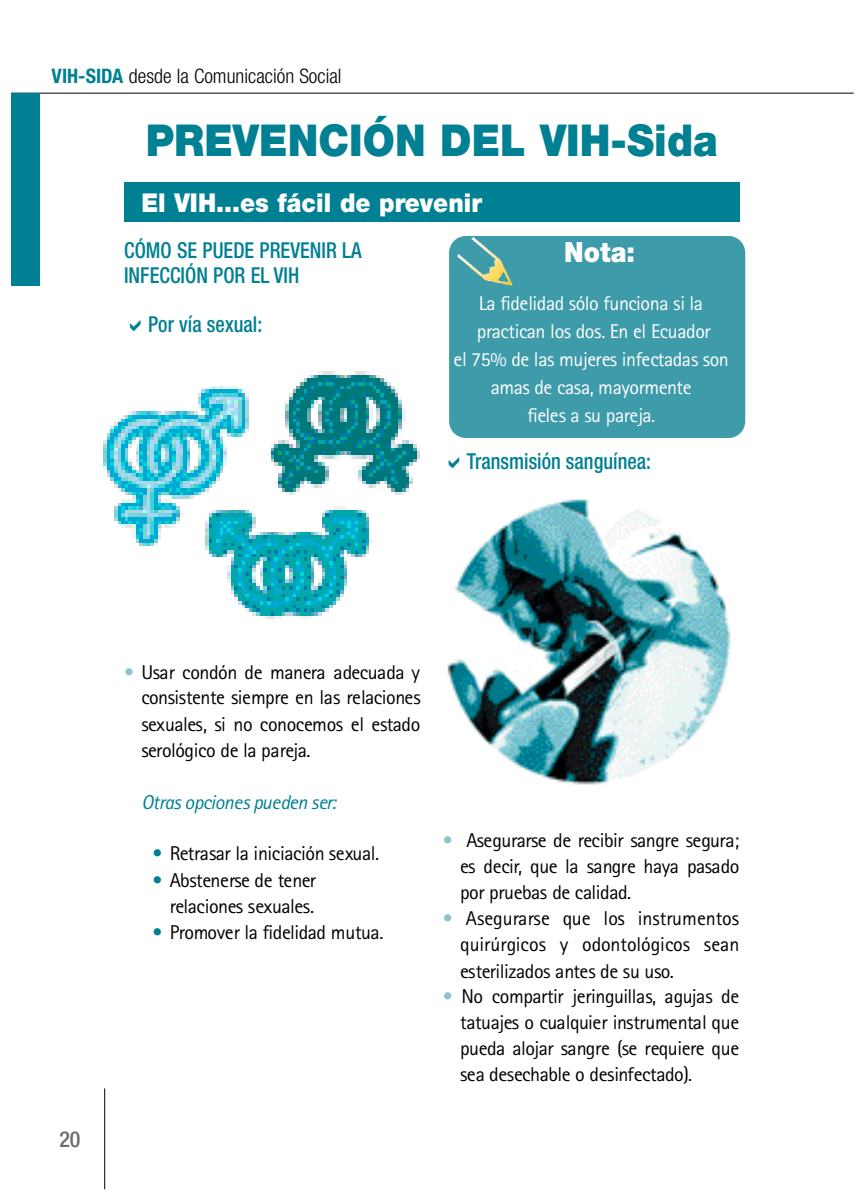
<style>
.page{position:relative;width:866px;height:1198px;background:#fff}
.page>*{position:absolute;margin:0;border:0;box-sizing:border-box;transform-origin:0 0}
.t1{font:900 44px "Helvetica Neue";color:#008093;scale:.92 1}
.t2{font:900 28px "Helvetica Neue";color:#fff;scale:.92 1}
.t3{font:900 26px "Helvetica Neue";color:#fff;scale:.92 1}
.t4{font:500 condensed 22px/26px "Helvetica Neue";color:#008093;scale:.92 1}
.t5{font:500 condensed 22px "Helvetica Neue";color:#6c6c6c}
.t6{font:20px/26px "Rotis Sans Serif";letter-spacing:-.025em;color:#000;text-align:justify}
.t7{font:20px/28px "Rotis Sans Serif";letter-spacing:-.025em;color:#fff;text-align:center}
.t8{font:300 condensed 20px "Helvetica Neue";color:#000}
.t9{font:italic 20px "Rotis Sans Serif";letter-spacing:-.025em;color:#008093}
.s1{font-weight:700;color:#008093}
.s2{color:#90c2cb}
.s3{color:#008093}
</style>
<div class="page">
<div style="left:449px;top:236px;width:296px;height:202px;background:#3e9baa"></div>
<hr style="left:11px;top:93px;width:843px;height:1px;background:#000">
<div style="left:11px;top:93px;width:28px;height:193px;background:#008093"></div>
<hr style="left:104px;top:1088px;width:1px;height:101px;background:#000">
<div style="left:124px;top:182px;width:616px;height:40px;background:#008093"></div>
<img style="left:471px;top:236px;width:54px;height:64px">
<img style="left:103px;top:371px;width:317px;height:248px">
<img style="left:447px;top:499px;width:284px;height:286px">
<div style="left:114px;top:611px;width:68px;height:25px;background:#fff"></div>
<p class="t8" style="left:52px;top:69px;width:291px"><span class="s1">VIH-SIDA</span> desde la Comunicación Social</p>
<h1 class="t1" style="left:146px;top:124px;width:624px">PREVENCIÓN DEL VIH-Sida</h1>
<h3 class="t3" style="left:141px;top:194px;width:372px">El VIH…es fácil de prevenir</h3>
<p class="t4" style="left:124px;top:239px;width:260px">CÓMO SE PUEDE PREVENIR LA<br>INFECCIÓN POR EL VIH</p>
<p class="t4" style="left:148px;top:314px;width:126px">Por vía sexual:</p>
<h2 class="t2" style="left:564px;top:242px;width:78px">Nota:</h2>
<p class="t7" style="left:453px;top:291px;width:277px">La fidelidad sólo funciona si la practican los dos. En el Ecuador<br>el 75% de las mujeres infectadas son amas de casa, mayormente<br>fieles a su pareja.</p>
<p class="t4" style="left:467px;top:450px;width:202px">Transmisión sanguínea:</p>
<p class="t5" style="left:59px;top:1131px;width:23px">20</p>
<p class="t6" style="left:141px;top:661px;width:281px;text-indent:-17px"><span class="s2">•</span> Usar condón de manera adecuada y consistente siempre en las relaciones sexuales, si no conocemos el estado serológico de la pareja.</p>
<p class="t9" style="left:141px;top:795px;width:196px">Otras opciones pueden ser:</p>
<p class="t6" style="left:152px;top:843px;width:228px"><span class="s3">•</span> Retrasar la iniciación sexual.</p>
<p class="t6" style="left:152px;top:869px;width:165px;text-align:right"><span class="s3">•</span> Abstenerse de tener relaciones sexuales.</p>
<p class="t6" style="left:152px;top:921px;width:233px"><span class="s3">•</span> Promover la fidelidad mutua.</p>
<p class="t6" style="left:460px;top:830px;width:281px;text-indent:-17px"><span class="s2">•</span> Asegurarse de recibir sangre segura; es decir, que la sangre haya pasado por pruebas de calidad.</p>
<p class="t6" style="left:460px;top:907px;width:281px;text-indent:-17px"><span class="s2">•</span> Asegurarse que los instrumentos quirúrgicos y odontológicos sean esterilizados antes de su uso.</p>
<p class="t6" style="left:460px;top:986px;width:281px;text-indent:-17px"><span class="s2">•</span> No compartir jeringuillas, agujas de tatuajes o cualquier instrumental que pueda alojar sangre (se requiere que sea desechable o desinfectado).</p>
</div>
